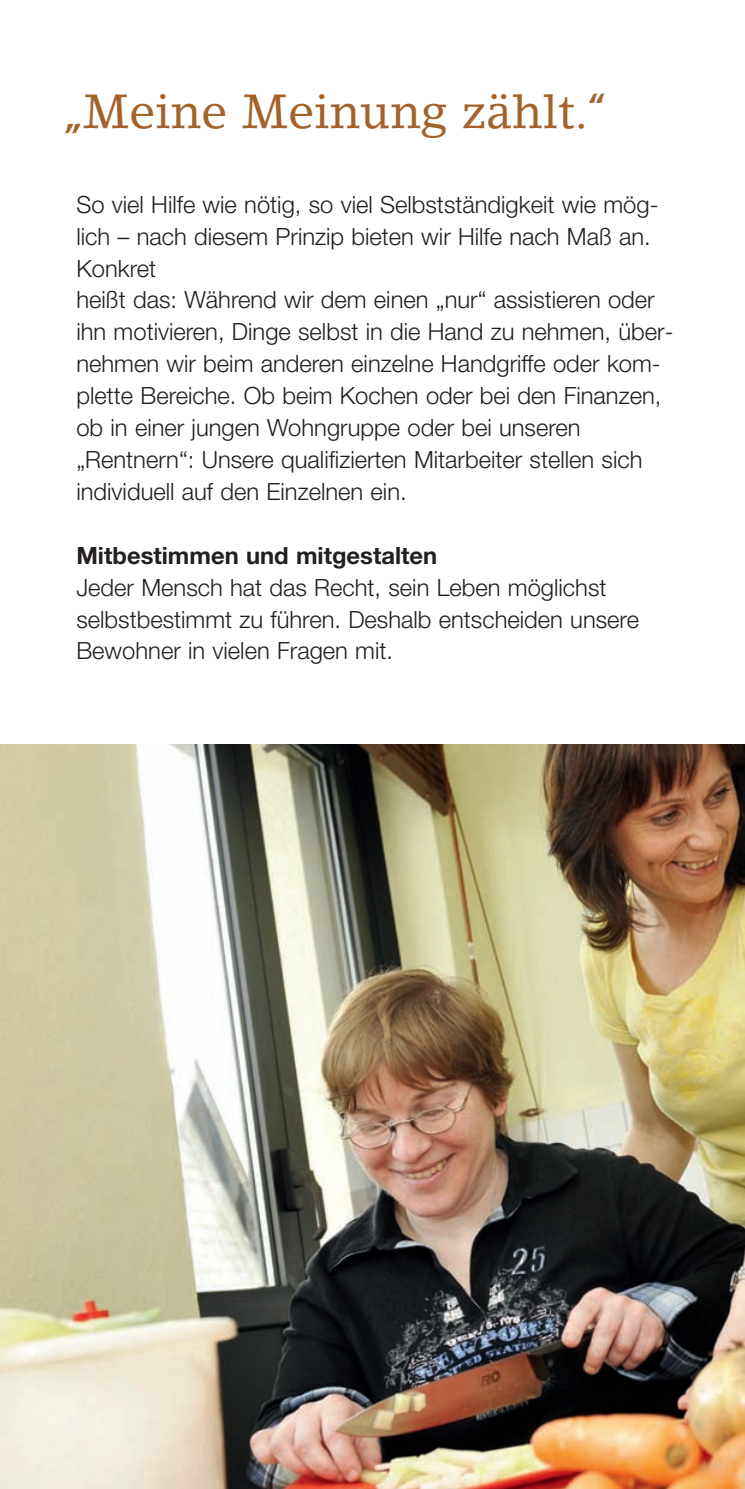
<style>
.page{position:relative;width:745px;height:1489px;background:#fff}
.page>*{position:absolute;margin:0;border:0;box-sizing:border-box;transform-origin:0 0}
.t1{font:47.5px "Lino Letter Roman Os F";color:#a3622a}
.t2{font:300 23.75px/32px "Helvetica Neue";color:#231f20}
.t3{font:700 23.75px "Helvetica Neue";color:#231f20}
</style>
<div class="page">
<img style="left:0;top:744px;width:744px;height:744px">
<h1 class="t1" style="left:64px;top:93px;width:544px">„Meine Meinung zählt.“</h1>
<p class="t2" style="left:76px;top:190px;width:598px">So viel Hilfe wie nötig, so viel Selbstständigkeit wie mög&shy;lich – nach diesem Prinzip bieten wir Hilfe nach Maß an.<br>Konkret<br>heißt das: Während wir dem einen „nur“ assistieren oder ihn motivieren, Dinge selbst in die Hand zu nehmen, über&shy;nehmen wir beim anderen einzelne Handgriffe oder kom&shy;plette Bereiche. Ob beim Kochen oder bei den Finanzen, ob in einer jungen Wohngruppe oder bei unseren „Rentnern“: Unsere qualifizierten Mitarbeiter stellen sich individuell auf den Einzelnen ein.</p>
<p class="t3" style="left:76px;top:546px;width:362px">Mitbestimmen und mitgestalten</p>
<p class="t2" style="left:76px;top:573px;width:563px">Jeder Mensch hat das Recht, sein Leben möglichst selbstbestimmt zu führen. Deshalb entscheiden unsere<br>Bewohner in vielen Fragen mit.</p>
</div>
